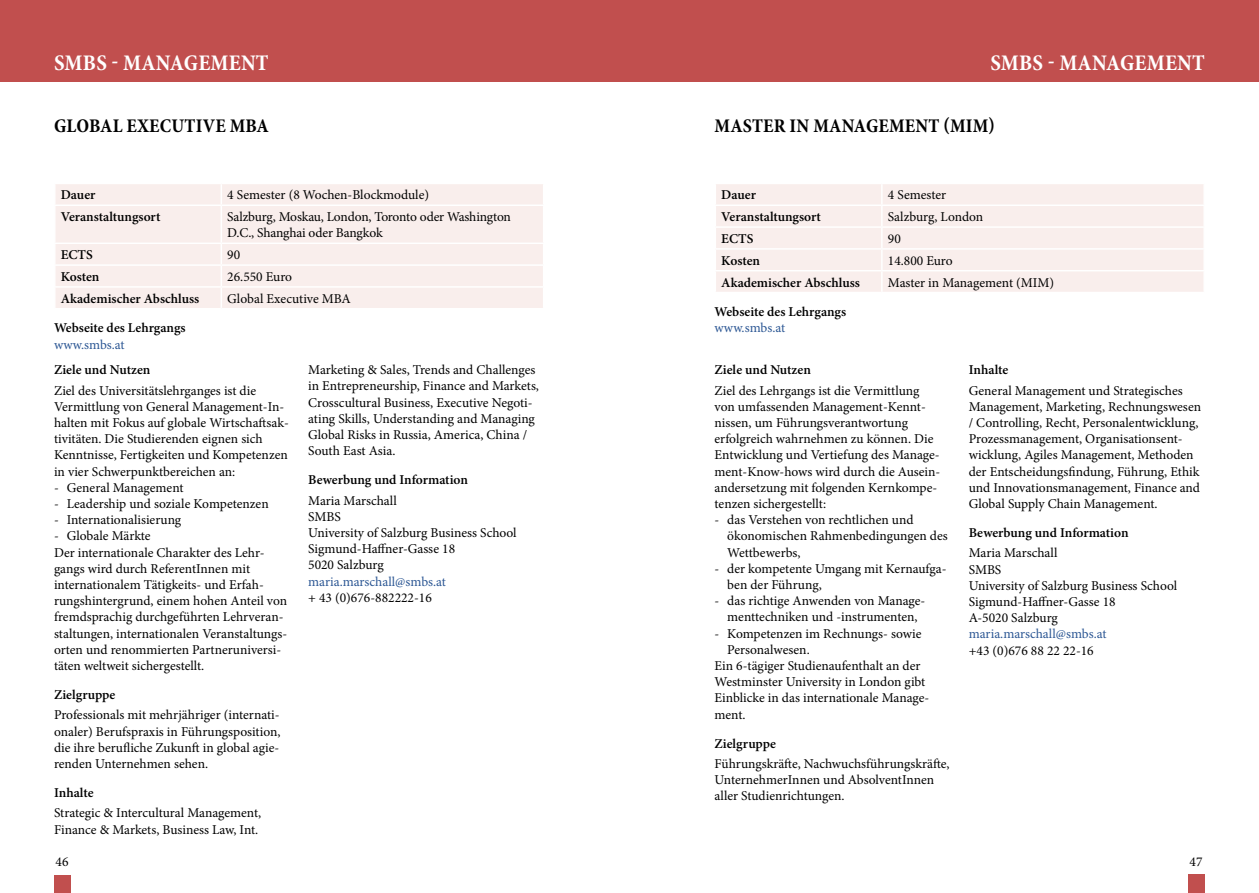
<style>
.page{position:relative;width:1259px;height:893px;background:#fff}
.page>*{position:absolute;margin:0;border:0;box-sizing:border-box;transform-origin:0 0}
.t1{font:700 condensed 22.5px "Minion Pro";letter-spacing:.01em;color:#fff}
.t2{font:700 condensed 19.5px "Minion Pro";letter-spacing:.01em;color:#000}
.t3{font:13.5px/16.2px "Minion Pro";color:#000}
.t4{font:600 13.5px "Minion Pro";color:#000}
.t5{font:13.5px "Minion Pro";color:#2c5794}
</style>
<div class="page">
<div style="left:0;top:0;width:629px;height:82px;background:#c14f4e"></div>
<div style="left:629px;top:0;width:630px;height:82px;background:#c14f4e"></div>
<div style="left:54px;top:874px;width:16px;height:19px;background:#c14f4e"></div>
<div style="left:1188px;top:874px;width:16px;height:19px;background:#c14f4e"></div>
<div style="left:56px;top:184px;width:487px;height:124px;background:#f9eeec"></div>
<hr style="left:220px;top:184px;width:2px;height:20px;background:#fff">
<hr style="left:220px;top:206px;width:2px;height:37px;background:#fff">
<hr style="left:220px;top:244px;width:2px;height:20px;background:#fff">
<hr style="left:220px;top:266px;width:2px;height:20px;background:#fff">
<hr style="left:220px;top:288px;width:2px;height:20px;background:#fff">
<hr style="left:54px;top:204px;width:167px;height:2px;background:#fff">
<hr style="left:221px;top:204px;width:323px;height:2px;background:#fff">
<hr style="left:54px;top:243px;width:167px;height:1px;background:#fff">
<hr style="left:221px;top:243px;width:323px;height:1px;background:#fff">
<hr style="left:54px;top:264px;width:167px;height:2px;background:#fff">
<hr style="left:221px;top:264px;width:323px;height:2px;background:#fff">
<hr style="left:54px;top:286px;width:167px;height:2px;background:#fff">
<hr style="left:221px;top:286px;width:323px;height:2px;background:#fff">
<div style="left:716px;top:184px;width:487px;height:108px;background:#f9eeec"></div>
<svg style="left:881px;top:184px;width:1px;height:108px"></svg>
<hr style="left:714px;top:204px;width:168px;height:2px;background:#fff">
<hr style="left:882px;top:204px;width:323px;height:2px;background:#fff">
<hr style="left:714px;top:226px;width:168px;height:2px;background:#fff">
<hr style="left:882px;top:226px;width:323px;height:2px;background:#fff">
<hr style="left:714px;top:248px;width:168px;height:2px;background:#fff">
<hr style="left:882px;top:248px;width:323px;height:2px;background:#fff">
<hr style="left:714px;top:270px;width:168px;height:1px;background:#fff">
<hr style="left:882px;top:270px;width:323px;height:1px;background:#fff">
<h1 class="t1" style="left:54px;top:48px;width:216px">SMBS - MANAGEMENT</h1>
<h2 class="t2" style="left:54px;top:112px;width:216px">GLOBAL EXECUTIVE MBA</h2>
<p class="t4" style="left:61px;top:186px;width:36px">Dauer</p>
<p class="t3" style="left:227px;top:187px;width:203px">4 Semester (8 Wochen-Blockmodule)</p>
<p class="t4" style="left:61px;top:207px;width:101px">Veranstaltungsort</p>
<p class="t3" style="left:227px;top:209px;width:285px">Salzburg, Moskau, London, Toronto oder Washington<br>D.C., Shanghai oder Bangkok</p>
<p class="t4" style="left:61px;top:245px;width:34px">ECTS</p>
<p class="t3" style="left:227px;top:247px;width:14px">90</p>
<p class="t4" style="left:61px;top:267px;width:40px">Kosten</p>
<p class="t3" style="left:227px;top:269px;width:66px">26.550 Euro</p>
<p class="t4" style="left:61px;top:289px;width:140px">Akademischer Abschluss</p>
<p class="t3" style="left:227px;top:290px;width:125px">Global Executive MBA</p>
<p class="t4" style="left:54px;top:319px;width:133px">Webseite des Lehrgangs</p>
<p class="t5" style="left:54px;top:335px;width:72px">www.smbs.at</p>
<p class="t4" style="left:54px;top:360px;width:98px">Ziele und Nutzen</p>
<p class="t3" style="left:54px;top:382px;width:236px">Ziel des Universitätslehrganges ist die Vermittlung von General Management-In&shy;halten mit Fokus auf globale Wirtschaftsak&shy;tivitäten. Die Studierenden eignen sich Kenntnisse, Fertigkeiten und Kompetenzen in vier Schwerpunktbereichen an:</p>
<p class="t3" style="left:54px;top:479px;width:131px">- General Management</p>
<p class="t3" style="left:54px;top:496px;width:216px">- Leadership und soziale Kompetenzen</p>
<p class="t3" style="left:54px;top:512px;width:129px">- Internationalisierung</p>
<p class="t3" style="left:54px;top:528px;width:235px">- Globale Märkte<br>Der internationale Charakter des Lehr&shy;gangs wird durch ReferentInnen mit internationalem Tätigkeits- und Erfah&shy;rungshintergrund, einem hohen Anteil von fremdsprachig durchgeführten Lehrveran&shy;staltungen, internationalen Veranstaltungs&shy;orten und renommierten Partneruniversi&shy;täten weltweit sichergestellt.</p>
<p class="t4" style="left:54px;top:685px;width:63px">Zielgruppe</p>
<p class="t3" style="left:54px;top:707px;width:228px;text-align:justify">Professionals mit mehrjähriger (internati&shy;onaler) Berufspraxis in Führungsposition, die ihre berufliche Zukunft in global agie&shy;renden Unternehmen sehen.</p>
<p class="t4" style="left:54px;top:783px;width:41px">Inhalte</p>
<p class="t3" style="left:54px;top:805px;width:209px">Strategic &amp; Intercultural Management,<br>Finance &amp; Markets, Business Law, Int.</p>
<p class="t3" style="left:308px;top:362px;width:232px">Marketing &amp; Sales, Trends and Challenges in Entrepreneurship, Finance and Markets, Crosscultural Business, Executive Negoti&shy;ating Skills, Understanding and Managing Global Risks in Russia, America, China / South East Asia.</p>
<p class="t4" style="left:308px;top:470px;width:161px">Bewerbung und Information</p>
<p class="t3" style="left:308px;top:492px;width:210px">Maria Marschall<br>SMBS<br>University of Salzburg Business School<br>Sigmund-Haffner-Gasse 18<br>5020 Salzburg</p>
<p class="t5" style="left:308px;top:572px;width:139px">maria.marschall@smbs.at</p>
<p class="t3" style="left:308px;top:589px;width:125px">+ 43 (0)676-882222-16</p>
<h1 class="t1" style="left:990px;top:48px;width:216px">SMBS - MANAGEMENT</h1>
<h2 class="t2" style="left:714px;top:112px;width:282px">MASTER IN MANAGEMENT (MIM)</h2>
<p class="t4" style="left:721px;top:186px;width:36px">Dauer</p>
<p class="t3" style="left:888px;top:187px;width:60px">4 Semester</p>
<p class="t4" style="left:721px;top:207px;width:101px">Veranstaltungsort</p>
<p class="t3" style="left:888px;top:209px;width:97px">Salzburg, London</p>
<p class="t4" style="left:721px;top:229px;width:34px">ECTS</p>
<p class="t3" style="left:888px;top:231px;width:14px">90</p>
<p class="t4" style="left:721px;top:251px;width:40px">Kosten</p>
<p class="t3" style="left:888px;top:252px;width:66px">14.800 Euro</p>
<p class="t4" style="left:721px;top:273px;width:140px">Akademischer Abschluss</p>
<p class="t3" style="left:888px;top:274px;width:168px">Master in Management (MIM)</p>
<p class="t4" style="left:714px;top:303px;width:133px">Webseite des Lehrgangs</p>
<p class="t5" style="left:714px;top:319px;width:72px">www.smbs.at</p>
<p class="t4" style="left:714px;top:360px;width:98px">Ziele und Nutzen</p>
<p class="t3" style="left:714px;top:382px;width:227px">Ziel des Lehrgangs ist die Vermittlung von umfassenden Management-Kennt&shy;nissen, um Führungsverantwortung erfolgreich wahrnehmen zu können. Die Entwicklung und Vertiefung des Manage&shy;ment-Know-hows wird durch die Ausein&shy;andersetzung mit folgenden Kernkompe&shy;tenzen sichergestellt:</p>
<p class="t3" style="left:727px;top:512px;width:222px;text-indent:-13px">- das Verstehen von rechtlichen und ökonomischen Rahmenbedingungen des<br>Wettbewerbs,</p>
<p class="t3" style="left:727px;top:560px;width:221px;text-indent:-13px">- der kompetente Umgang mit Kernaufga&shy;ben der Führung,</p>
<p class="t3" style="left:714px;top:593px;width:212px;text-align:center">- das richtige Anwenden von Manage&shy;menttechniken und -instrumenten,</p>
<p class="t3" style="left:714px;top:625px;width:208px">- Kompetenzen im Rechnungs- sowie</p>
<p class="t3" style="left:727px;top:641px;width:84px">Personalwesen.</p>
<p class="t3" style="left:714px;top:658px;width:207px">Ein 6-tägiger Studienaufenthalt an der</p>
<p class="t3" style="left:714px;top:674px;width:212px">Westminster University in London gibt</p>
<p class="t3" style="left:714px;top:690px;width:216px">Einblicke in das internationale Manage-</p>
<p class="t3" style="left:714px;top:706px;width:33px">ment.</p>
<p class="t4" style="left:714px;top:734px;width:63px">Zielgruppe</p>
<p class="t3" style="left:714px;top:756px;width:236px">Führungskräfte, Nachwuchsführungskräfte,<br>UnternehmerInnen und AbsolventInnen aller Studienrichtungen.</p>
<p class="t4" style="left:968px;top:360px;width:41px">Inhalte</p>
<p class="t3" style="left:968px;top:382px;width:234px">General Management und Strategisches Management, Marketing, Rechnungswesen / Controlling, Recht, Personalentwicklung, Prozessmanagement, Organisationsent&shy;wicklung, Agiles Management, Methoden der Entscheidungsfindung, Führung, Ethik und Innovationsmanagement, Finance and Global Supply Chain Management.</p>
<p class="t4" style="left:968px;top:523px;width:161px">Bewerbung und Information</p>
<p class="t3" style="left:968px;top:545px;width:210px">Maria Marschall<br>SMBS<br>University of Salzburg Business School<br>Sigmund-Haffner-Gasse 18<br>A-5020 Salzburg</p>
<p class="t5" style="left:968px;top:625px;width:139px">maria.marschall@smbs.at</p>
<p class="t3" style="left:968px;top:642px;width:126px">+43 (0)676 88 22 22-16</p>
<p class="t3" style="left:56px;top:854px;width:14px">46</p>
<p class="t3" style="left:1189px;top:854px;width:14px">47</p>
</div>
